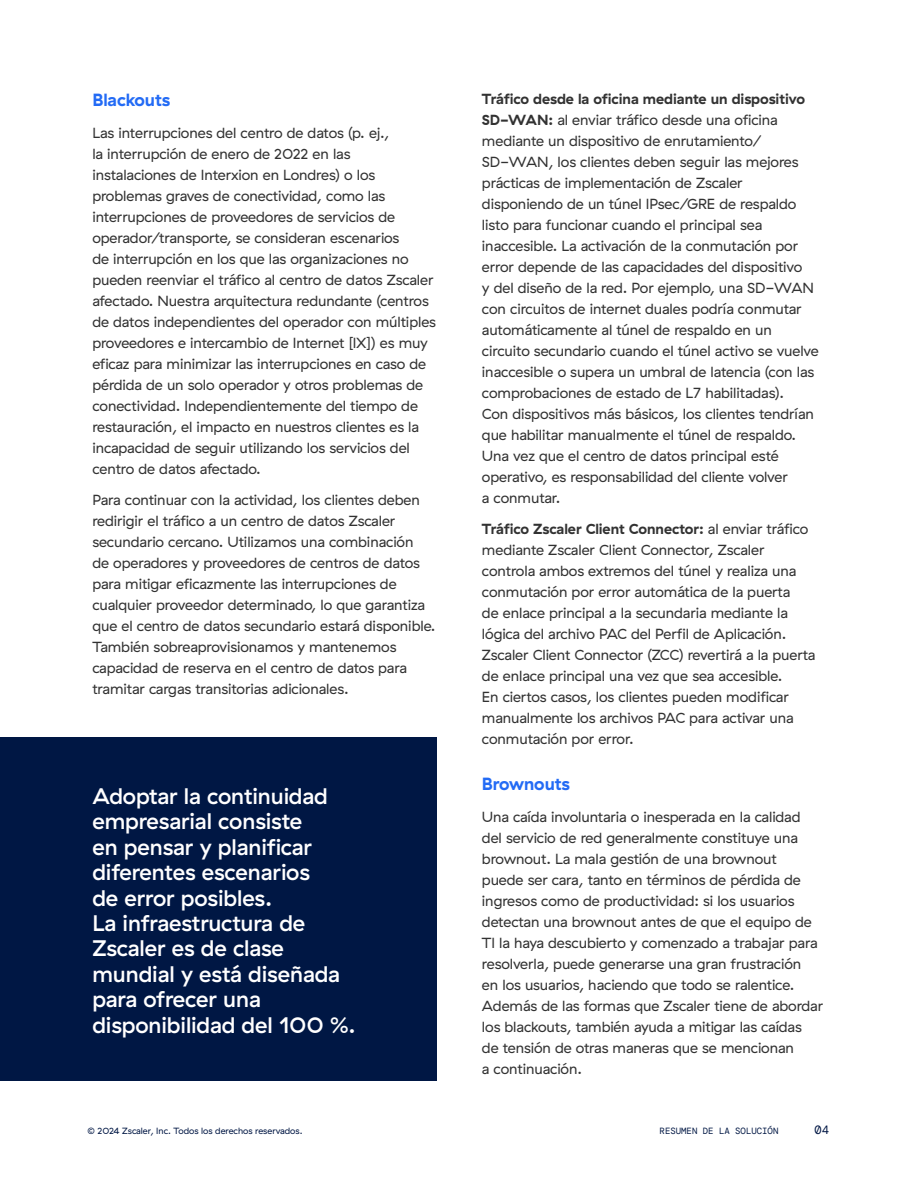
<style>
.page{position:relative;width:918px;height:1188px;background:#fff}
.page>*{position:absolute;margin:0;border:0;box-sizing:border-box;transform-origin:0 0}
.t1{font:500 22.5px/25.5px "GT Haptik ZS";letter-spacing:-.005em;color:#fff}
.t2{font:700 17.7px "GT Haptik ZS";letter-spacing:-.005em;color:#236bf5}
.t3{font:14.7px/21px "GT Haptik ZS";letter-spacing:-.005em;color:#323232}
.t4{font:12px "DM Mono";color:#001744}
.t5{font:9px "GT Haptik ZS";color:#001744}
.t6{font:9px "DM Mono";color:#001744}
.s1{font-weight:700}
</style>
<div class="page">
<div style="left:0;top:737px;width:436px;height:344px;background:#001744"></div>
<p class="t2" style="left:92px;top:89px;width:79px">Blackouts</p>
<p class="t3" style="left:92px;top:122px;width:345px">Las interrupciones del centro de datos (p. ej.,<br>la interrupción de enero de 2022 en las instalaciones de Interxion en Londres) o los problemas graves de conectividad, como las interrupciones de proveedores de servicios de operador/transporte, se consideran escenarios<br>de interrupción en los que las organizaciones no pueden reenviar el tráfico al centro de datos Zscaler afectado. Nuestra arquitectura redundante (centros de datos independientes del operador con múltiples proveedores e intercambio de Internet [IX]) es muy eficaz para minimizar las interrupciones en caso de pérdida de un solo operador y otros problemas de conectividad. Independientemente del tiempo de restauración, el impacto en nuestros clientes es la incapacidad de seguir utilizando los servicios del centro de datos afectado.</p>
<p class="t3" style="left:92px;top:490px;width:345px">Para continuar con la actividad, los clientes deben redirigir el tráfico a un centro de datos Zscaler secundario cercano. Utilizamos una combinación<br>de operadores y proveedores de centros de datos para mitigar eficazmente las interrupciones de cualquier proveedor determinado, lo que garantiza que el centro de datos secundario estará disponible.<br>También sobreaprovisionamos y mantenemos capacidad de reserva en el centro de datos para tramitar cargas transitorias adicionales.</p>
<h1 class="t1" style="left:92px;top:783px;width:265px">Adoptar la continuidad empresarial consiste<br>en pensar y planificar diferentes escenarios<br>de error posibles.<br>La infraestructura de<br>Zscaler es de clase mundial y está diseñada para ofrecer una disponibilidad del 100 %.</h1>
<p class="t3" style="left:482px;top:88px;width:338px"><span class="s1">Tráfico desde la oficina mediante un dispositivo SD-WAN:</span> al enviar tráfico desde una oficina mediante un dispositivo de enrutamiento/ SD‑WAN, los clientes deben seguir las mejores prácticas de implementación de Zscaler disponiendo de un túnel IPsec/GRE de respaldo listo para funcionar cuando el principal sea inaccesible. La activación de la conmutación por error depende de las capacidades del dispositivo<br>y del diseño de la red. Por ejemplo, una SD-WAN con circuitos de internet duales podría conmutar automáticamente al túnel de respaldo en un circuito secundario cuando el túnel activo se vuelve inaccesible o supera un umbral de latencia (con las comprobaciones de estado de L7 habilitadas).<br>Con dispositivos más básicos, los clientes tendrían que habilitar manualmente el túnel de respaldo.<br>Una vez que el centro de datos principal esté operativo, es responsabilidad del cliente volver<br>a conmutar.</p>
<p class="t3" style="left:482px;top:519px;width:335px"><span class="s1">Tráfico Zscaler Client Connector:</span> al enviar tráfico mediante Zscaler Client Connector, Zscaler controla ambos extremos del túnel y realiza una conmutación por error automática de la puerta<br>de enlace principal a la secundaria mediante la lógica del archivo PAC del Perfil de Aplicación.<br>Zscaler Client Connector (ZCC) revertirá a la puerta de enlace principal una vez que sea accesible.<br>En ciertos casos, los clientes pueden modificar manualmente los archivos PAC para activar una conmutación por error.</p>
<p class="t2" style="left:482px;top:773px;width:90px">Brownouts</p>
<p class="t3" style="left:482px;top:806px;width:343px">Una caída involuntaria o inesperada en la calidad del servicio de red generalmente constituye una brownout. La mala gestión de una brownout<br>puede ser cara, tanto en términos de pérdida de ingresos como de productividad: si los usuarios detectan una brownout antes de que el equipo de TI la haya descubierto y comenzado a trabajar para resolverla, puede generarse una gran frustración<br>en los usuarios, haciendo que todo se ralentice.<br>Además de las formas que Zscaler tiene de abordar los blackouts, también ayuda a mitigar las caídas<br>de tensión de otras maneras que se mencionan<br>a continuación.</p>
<p class="t5" style="left:87px;top:1126px;width:217px">© 2024 Zscaler, Inc. Todos los derechos reservados.</p>
<p class="t6" style="left:660px;top:1125px;width:120px">RESUMEN DE LA SOLUCIÓN</p>
<p class="t4" style="left:815px;top:1122px;width:16px">04</p>
</div>
